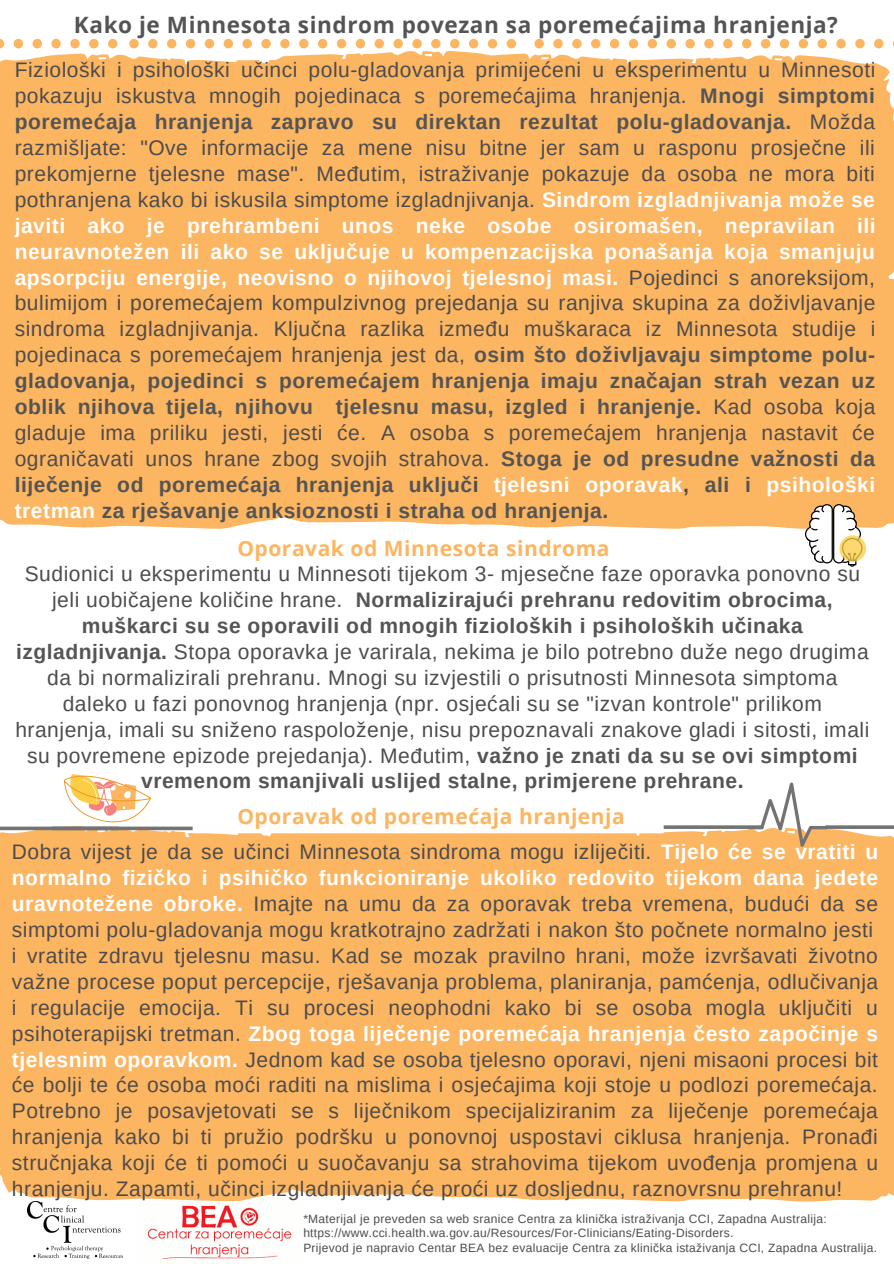
<style>
.page{position:relative;width:894px;height:1264px;background:#fff}
.page>*{position:absolute;margin:0;border:0;box-sizing:border-box;transform-origin:0 0}
.t1{font:700 22.5px "Open Sans";letter-spacing:.025em;color:#545454}
.t2{font:21px/26px "Arimo";letter-spacing:.025em;color:#4e4b4c}
.t3{font:700 21px "Open Sans";letter-spacing:.025em;color:#fcb561}
.t4{font:12px/14.9px "Arimo";letter-spacing:.025em;color:#4e4b4c}
.s1{font-weight:700;color:#545454}
.s2{font-weight:700;color:#fffefd}
.s3{font-weight:700}
.s4{font-weight:700;color:#fff}
</style>
<div class="page">
<svg style="left:0;top:1112px;width:212px;height:103px;fill:#fcb561"></svg>
<div style="left:212px;top:1103px;width:199px;height:98px;background:#fcb561"></div>
<div style="left:411px;top:1112px;width:152px;height:89px;background:#fcb561"></div>
<div style="left:563px;top:1108px;width:330px;height:94px;background:#fcb561"></div>
<div style="left:0;top:846px;width:335px;height:266px;background:#fcb561"></div>
<div style="left:199px;top:846px;width:202px;height:257px;background:#fcb561"></div>
<div style="left:401px;top:846px;width:385px;height:266px;background:#fcb561"></div>
<div style="left:556px;top:846px;width:337px;height:262px;background:#fcb561"></div>
<div style="left:0;top:334px;width:198px;height:195px;background:#fcb561"></div>
<div style="left:198px;top:325px;width:204px;height:204px;background:#fcb561"></div>
<div style="left:402px;top:334px;width:157px;height:194px;background:#fcb561"></div>
<svg style="left:559px;top:330px;width:334px;height:224px;fill:#fcb561"></svg>
<svg style="left:804px;top:504px;width:61px;height:62px"></svg>
<div style="left:0;top:38px;width:332px;height:296px;background:#fcb561"></div>
<div style="left:198px;top:38px;width:198px;height:287px;background:#fcb561"></div>
<div style="left:396px;top:38px;width:378px;height:296px;background:#fcb561"></div>
<div style="left:548px;top:38px;width:345px;height:292px;background:#fcb561"></div>
<svg style="left:0;top:39px;width:117px;height:9px"></svg>
<img style="left:137px;top:1201px;width:155px;height:58px">
<svg style="left:129px;top:39px;width:387px;height:9px"></svg>
<svg style="left:534px;top:39px;width:359px;height:9px"></svg>
<svg style="left:0;top:774px;width:893px;height:72px"></svg>
<img style="left:28px;top:1201px;width:94px;height:57px">
<p class="t1" style="left:74px;top:9px;width:765px">Kako je Minnesota sindrom povezan sa poremećajima hranjenja?</p>
<p class="t2" style="left:15px;top:57px;width:862px;text-align:justify">Fiziološki i psihološki učinci polu-gladovanja primijećeni u eksperimentu u Minnesoti pokazuju iskustva mnogih pojedinaca s poremećajima hranjenja. <span class="s1">Mnogi simptomi poremećaja hranjenja zapravo su direktan rezultat polu-gladovanja.</span> Možda razmišljate: "Ove informacije za mene nisu bitne jer sam u rasponu prosječne ili prekomjerne tjelesne mase". Međutim, istraživanje pokazuje da osoba ne mora biti pothranjena kako bi iskusila simptome izgladnjivanja. <span class="s2">Sindrom izgladnjivanja može se javiti ako je prehrambeni unos neke osobe osiromašen, nepravilan ili neuravnotežen ili ako se uključuje u kompenzacijska ponašanja koja smanjuju apsorpciju energije, neovisno o njihovoj tjelesnoj masi.</span> Pojedinci s anoreksijom, bulimijom i poremećajem kompulzivnog prejedanja su ranjiva skupina za doživljavanje sindroma izgladnjivanja. Ključna razlika između muškaraca iz Minnesota studije i pojedinaca s poremećajem hranjenja jest da, <span class="s1">osim što doživljavaju simptome polu&shy;gladovanja, pojedinci s poremećajem hranjenja imaju značajan strah vezan uz oblik njihova tijela, njihovu tjelesnu masu, izgled i hranjenje.</span> Kad osoba koja gladuje ima priliku jesti, jesti će. A osoba s poremećajem hranjenja nastavit će ograničavati unos hrane zbog svojih strahova. <span class="s1">Stoga je od presudne važnosti da liječenje od poremećaja hranjenja uključ</span><span class="s3">i</span> <span class="s4">tjelesni oporavak</span><span class="s3">,</span> <span class="s1">ali i</span> <span class="s2">psihološki tretman</span> <span class="s1">za rješavanje anksioznosti i straha od hranjenja.</span></p>
<p class="t3" style="left:237px;top:534px;width:374px">Oporavak od Minnesota sindroma</p>
<p class="t2" style="left:15px;top:561px;width:855px;text-align:center">Sudionici u eksperimentu u Minnesoti tijekom 3- mjesečne faze oporavka ponovno su jeli uobičajene količine hrane. <span class="s1">Normalizirajući prehranu redovitim obrocima, muškarci su se oporavili od mnogih fizioloških i psiholoških učinaka izgladnjivanja.</span> Stopa oporavka je varirala, nekima je bilo potrebno duže nego drugima da bi normalizirali prehranu. Mnogi su izvjestili o prisutnosti Minnesota simptoma daleko u fazi ponovnog hranjenja (npr. osjećali su se "izvan kontrole" prilikom hranjenja, imali su sniženo raspoloženje, nisu prepoznavali znakove gladi i sitosti, imali su povremene epizode prejedanja). Međutim, <span class="s1">važno je znati da su se ovi simptomi vremenom smanjivali uslijed stalne, primjerene prehrane</span><span class="s3">.</span></p>
<p class="t3" style="left:237px;top:801px;width:389px">Oporavak od poremećaja hranjenja</p>
<p class="t2" style="left:12px;top:839px;width:867px">Dobra vijest je da se učinci Minnesota sindroma mogu izliječiti. <span class="s4">Tijelo će se vratiti u normalno fizičko i psihičko funkcioniranje ukoliko redovito tijekom dana jedete uravnotežene obroke.</span> Imajte na umu da za oporavak treba vremena, budući da se simptomi polu-gladovanja mogu kratkotrajno zadržati i nakon što počnete normalno jesti i vratite zdravu tjelesnu masu. Kad se mozak pravilno hrani, može izvršavati životno važne procese poput percepcije, rješavanja problema, planiranja, pamćenja, odlučivanja i regulacije emocija. Ti su procesi neophodni kako bi se osoba mogla uključiti u psihoterapijski tretman. <span class="s4">Zbog toga liječenje poremećaja hranjenja često započinje s tjelesnim oporavkom.</span> Jednom kad se osoba tjelesno oporavi, njeni misaoni procesi bit će bolji te će osoba moći raditi na mislima i osjećajima koji stoje u podlozi poremećaja.<br>Potrebno je posavjetovati se s liječnikom specijaliziranim za liječenje poremećaja hranjenja kako bi ti pružio podršku u ponovnoj uspostavi ciklusa hranjenja. Pronađi stručnjaka koji će ti pomoći u suočavanju sa strahovima tijekom uvođenja promjena u hranjenju. Zapamti, učinci izgladnjivanja će proći uz dosljednu, raznovrsnu prehranu!</p>
<p class="t4" style="left:303px;top:1210px;width:575px">*Materijal je preveden sa web sranice Centra za klinička istraživanja CCI, Zapadna Australija: https://www.cci.health.wa.gov.au/Resources/For-Clinicians/Eating-Disorders.<br>Prijevod je napravio Centar BEA bez evaluacije Centra za klinička istaživanja CCI, Zapadna Australija.</p>
</div>
